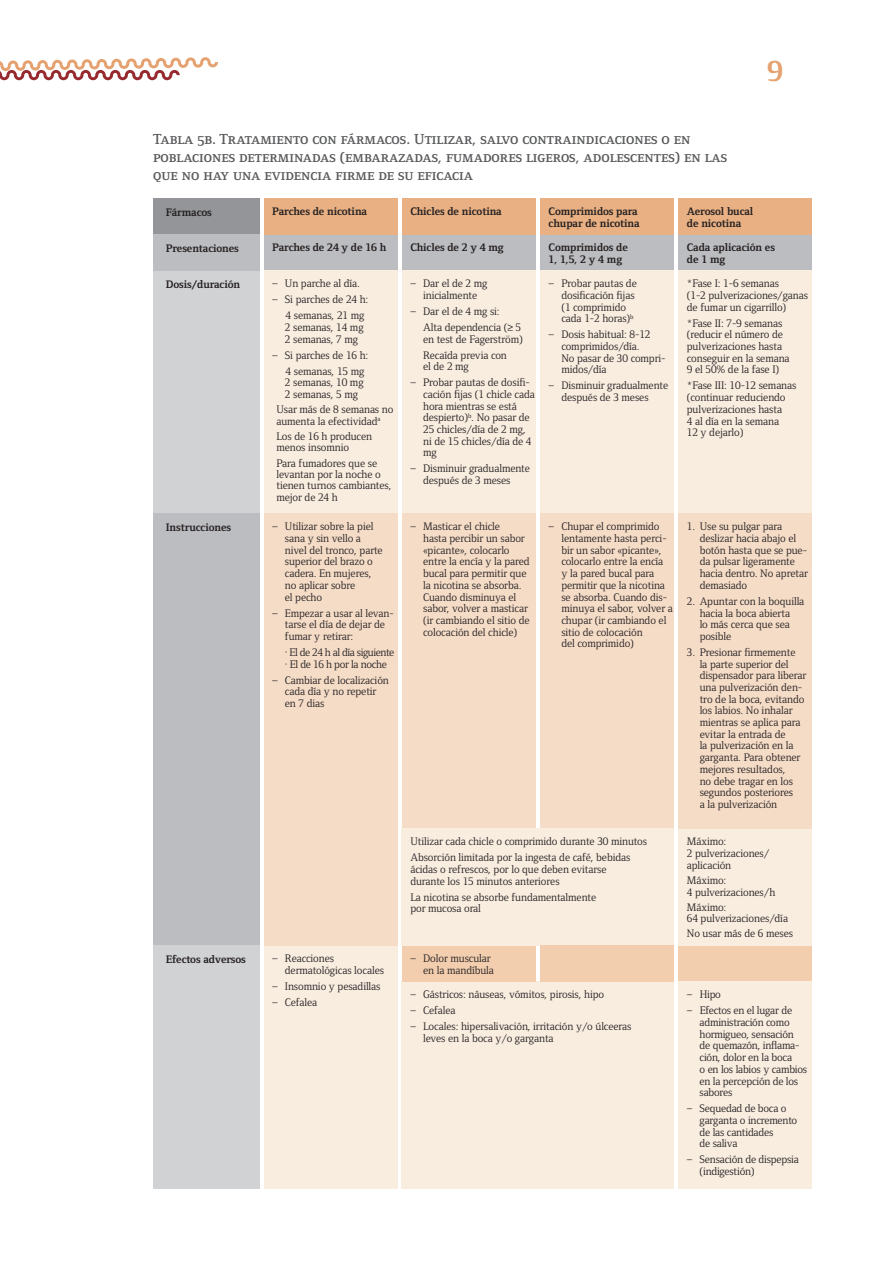
<style>
.page{position:relative;width:893px;height:1263px;background:#fff}
.page>*{position:absolute;margin:0;border:0;box-sizing:border-box;transform-origin:0 0}
.t1{font:700 30px "Foundry Form Serif";color:#e5a270}
.t2{font:15px/18px "Foundry Form Serif Demi SC";color:#57585a}
.t3{font:11.25px/11.7px "Foundry Form Serif";letter-spacing:-.01em;color:#231f20}
.t4{font:700 11.25px/11.7px "Foundry Form Serif";letter-spacing:-.01em;color:#231f20}
.t5{font:11.25px/11.7px "Foundry Form Serif";letter-spacing:-.04em;color:#231f20}
</style>
<div class="page">
<svg style="left:0;top:57px;width:218px;height:18px"></svg>
<div style="left:153px;top:270px;width:106px;height:243px;background:#d1d2d4"></div>
<div style="left:153px;top:945px;width:106px;height:243px;background:#d1d2d4"></div>
<div style="left:153px;top:513px;width:106px;height:432px;background:#bcbdc0"></div>
<div style="left:264px;top:270px;width:133px;height:243px;background:#f9ede0"></div>
<div style="left:264px;top:945px;width:133px;height:243px;background:#f9ede0"></div>
<div style="left:264px;top:513px;width:133px;height:432px;background:#f5dcc7"></div>
<div style="left:540px;top:270px;width:134px;height:243px;background:#f9ede0"></div>
<div style="left:540px;top:513px;width:134px;height:315px;background:#f5dcc7"></div>
<div style="left:402px;top:270px;width:134px;height:243px;background:#f9ede0"></div>
<div style="left:402px;top:981px;width:272px;height:207px;background:#f9ede0"></div>
<div style="left:402px;top:945px;width:134px;height:36px;background:#f2ceaf"></div>
<div style="left:678px;top:945px;width:134px;height:36px;background:#f2ceaf"></div>
<div style="left:402px;top:513px;width:134px;height:315px;background:#f5dcc7"></div>
<div style="left:153px;top:234px;width:106px;height:36px;background:#bcbdc0"></div>
<div style="left:264px;top:234px;width:133px;height:36px;background:#bcbdc0"></div>
<div style="left:540px;top:234px;width:134px;height:36px;background:#bcbdc0"></div>
<div style="left:402px;top:234px;width:134px;height:36px;background:#bcbdc0"></div>
<div style="left:678px;top:234px;width:134px;height:36px;background:#bcbdc0"></div>
<div style="left:678px;top:270px;width:134px;height:243px;background:#f9ede0"></div>
<div style="left:678px;top:981px;width:134px;height:207px;background:#f9ede0"></div>
<div style="left:402px;top:828px;width:272px;height:117px;background:#f9ede0"></div>
<div style="left:678px;top:828px;width:134px;height:117px;background:#f9ede0"></div>
<div style="left:678px;top:513px;width:134px;height:315px;background:#f5dcc7"></div>
<div style="left:153px;top:198px;width:106px;height:36px;background:#939598"></div>
<div style="left:264px;top:198px;width:133px;height:36px;background:#e8b083"></div>
<div style="left:540px;top:198px;width:134px;height:36px;background:#e8b083"></div>
<div style="left:402px;top:198px;width:134px;height:36px;background:#e8b083"></div>
<div style="left:678px;top:198px;width:134px;height:36px;background:#e8b083"></div>
<div style="left:540px;top:945px;width:134px;height:36px;background:#f2ceaf"></div>
<h1 class="t1" style="left:767px;top:54px;width:17px">9</h1>
<h2 class="t2" style="left:153px;top:130px;width:576px">Tabla 5b. Tratamiento con fármacos. Utilizar, salvo contraindicaciones o en poblaciones determinadas (embarazadas, fumadores ligeros, adolescentes) en las que no hay una evidencia firme de su eficacia</h2>
<p class="t4" style="left:166px;top:206px;width:48px">Fármacos</p>
<p class="t4" style="left:272px;top:206px;width:96px">Parches de nicotina</p>
<p class="t4" style="left:549px;top:206px;width:93px">Comprimidos para chupar de nicotina</p>
<p class="t4" style="left:410px;top:206px;width:93px">Chicles de nicotina</p>
<p class="t4" style="left:687px;top:206px;width:68px;line-height:11.2px">Aerosol bucal de nicotina</p>
<p class="t4" style="left:166px;top:242px;width:75px">Presentaciones</p>
<p class="t4" style="left:272px;top:242px;width:116px">Parches de 24 y de 16 h</p>
<p class="t4" style="left:549px;top:242px;width:81px">Comprimidos de<br>1, 1,5, 2 y 4 mg</p>
<p class="t4" style="left:410px;top:242px;width:95px">Chicles de 2 y 4 mg</p>
<p class="t4" style="left:687px;top:242px;width:90px">Cada aplicación es de 1 mg</p>
<p class="t3" style="left:687px;top:278px;width:123px">*Fase I: 1-6 semanas<br>(1-2 pulverizaciones/ganas de fumar un cigarrillo)</p>
<p class="t3" style="left:687px;top:317px;width:104px">*Fase II: 7-9 semanas (reducir el número de pulverizaciones hasta conseguir en la semana<br>9 el 50% de la fase I)</p>
<p class="t3" style="left:687px;top:380px;width:111px">*Fase III: 10-12 semanas (continuar reduciendo pulverizaciones hasta<br>4 al día en la semana<br>12 y dejarlo)</p>
<p class="t3" style="left:272px;top:278px;width:89px">– Un parche al día.</p>
<p class="t3" style="left:286px;top:292px;width:84px;line-height:15.9px;text-indent:-14px">– Si parches de 24 h:<br>4 semanas, 21 mg</p>
<p class="t3" style="left:285px;top:321px;width:80px">2 semanas, 14 mg<br>2 semanas, 7 mg</p>
<p class="t3" style="left:286px;top:347px;width:84px;line-height:15.9px;text-indent:-14px">– Si parches de 16 h:<br>4 semanas, 15 mg</p>
<p class="t3" style="left:285px;top:377px;width:80px">2 semanas, 10 mg<br>2 semanas, 5 mg</p>
<p class="t3" style="left:276px;top:404px;width:119px;line-height:11.2px">Usar más de 8 semanas no aumenta la efectividad<sup>a</sup></p>
<p class="t3" style="left:276px;top:431px;width:97px;line-height:11.2px">Los de 16 h producen menos insomnio</p>
<p class="t3" style="left:276px;top:458px;width:117px;line-height:11.2px">Para fumadores que se levantan por la noche o tienen turnos cambiantes, mejor de 24 h</p>
<p class="t3" style="left:410px;top:278px;width:79px;text-align:center">– Dar el de 2 mg inicialmente</p>
<p class="t3" style="left:423px;top:303px;width:100px;line-height:15.9px;text-indent:-13px">– Dar el de 4 mg si:<br>Alta dependencia (≥ 5</p>
<p class="t3" style="left:423px;top:331px;width:101px;line-height:15.9px">en test de Fagerström)<br>Recaída previa con</p>
<p class="t3" style="left:423px;top:361px;width:47px">el de 2 mg</p>
<p class="t3" style="left:423px;top:377px;width:113px;text-indent:-13px">– Probar pautas de dosifi&shy;cación fijas (1 chicle cada hora mientras se está despierto)<sup>b</sup>. No pasar de<br>25 chicles/día de 2 mg, ni de 15 chicles/día de 4 mg</p>
<p class="t3" style="left:423px;top:463px;width:108px;text-indent:-13px">– Disminuir gradualmente después de 3 meses</p>
<p class="t3" style="left:561px;top:278px;width:77px;text-indent:-13px">– Probar pautas de dosificación fijas (1 comprimido cada 1-2 horas)<sup>b</sup></p>
<p class="t3" style="left:561px;top:329px;width:106px;text-indent:-13px">– Dosis habitual: 8-12 comprimidos/día.<br>No pasar de 30 compri&shy;midos/día</p>
<p class="t3" style="left:561px;top:380px;width:108px;text-indent:-13px">– Disminuir gradualmente después de 3 meses</p>
<p class="t4" style="left:166px;top:278px;width:76px">Dosis/duración</p>
<p class="t4" style="left:166px;top:521px;width:67px">Instrucciones</p>
<p class="t4" style="left:166px;top:953px;width:82px">Efectos adversos</p>
<p class="t3" style="left:285px;top:521px;width:99px;text-indent:-13px">– Utilizar sobre la piel sana y sin vello a nivel del tronco, parte superior del brazo o cadera. En mujeres, no aplicar sobre<br>el pecho</p>
<p class="t3" style="left:285px;top:607px;width:110px;text-indent:-13px">– Empezar a usar al levan&shy;tarse el día de dejar de fumar y retirar:</p>
<p class="t5" style="left:285px;top:646px;width:111px">· El de 24 h al día siguiente · El de 16 h por la noche</p>
<p class="t3" style="left:285px;top:674px;width:105px;text-indent:-13px">– Cambiar de localización cada día y no repetir en 7 dias</p>
<p class="t3" style="left:285px;top:953px;width:101px;text-indent:-13px">– Reacciones dermatológicas locales</p>
<p class="t3" style="left:272px;top:980px;width:110px">– Insomnio y pesadillas</p>
<p class="t3" style="left:272px;top:996px;width:47px">– Cefalea</p>
<p class="t3" style="left:423px;top:521px;width:108px;text-indent:-13px">– Masticar el chicle<br>hasta percibir un sabor «picante», colocarlo entre la encía y la pared bucal para permitir que la nicotina se absorba.<br>Cuando disminuya el sabor, volver a masticar (ir cambiando el sitio de colocación del chicle)</p>
<p class="t3" style="left:561px;top:521px;width:113px;text-indent:-13px">– Chupar el comprimido lentamente hasta perci&shy;bir un sabor «picante», colocarlo entre la encía<br>y la pared bucal para permitir que la nicotina se absorba. Cuando dis&shy;minuya el sabor, volver a chupar (ir cambiando el sitio de colocación<br>del comprimido)</p>
<p class="t3" style="left:700px;top:521px;width:110px;text-indent:-13px">1. Use su pulgar para deslizar hacia abajo el botón hasta que se pue&shy;da pulsar ligeramente hacia dentro. No apretar demasiado</p>
<p class="t3" style="left:700px;top:595px;width:106px;text-indent:-13px">2. Apuntar con la boquilla hacia la boca abierta<br>lo más cerca que sea posible</p>
<p class="t3" style="left:700px;top:646px;width:108px;text-indent:-13px">3. Presionar firmemente<br>la parte superior del dispensador para liberar una pulverización den&shy;tro de la boca, evitando los labios. No inhalar mientras se aplica para evitar la entrada de<br>la pulverización en la garganta. Para obtener mejores resultados,<br>no debe tragar en los segundos posteriores<br>a la pulverización</p>
<p class="t3" style="left:410px;top:834px;width:238px;line-height:15.9px">Utilizar cada chicle o comprimido durante 30 minutos<br>Absorción limitada por la ingesta de café, bebidas</p>
<p class="t3" style="left:410px;top:863px;width:198px">ácidas o refrescos, por lo que deben evitarse durante los 15 minutos anteriores</p>
<p class="t3" style="left:410px;top:891px;width:187px">La nicotina se absorbe fundamentalmente por mucosa oral</p>
<p class="t3" style="left:687px;top:836px;width:84px">Máximo:<br>2 pulverizaciones/ aplicación</p>
<p class="t3" style="left:687px;top:874px;width:90px">Máximo:<br>4 pulverizaciones/h</p>
<p class="t3" style="left:687px;top:901px;width:103px">Máximo:<br>64 pulverizaciones/día</p>
<p class="t3" style="left:687px;top:928px;width:108px">No usar más de 6 meses</p>
<p class="t3" style="left:410px;top:953px;width:85px;text-align:right">– Dolor muscular en la mandíbula</p>
<p class="t3" style="left:410px;top:989px;width:195px">– Gástricos: náuseas, vómitos, pirosis, hipo</p>
<p class="t3" style="left:410px;top:1005px;width:47px">– Cefalea</p>
<p class="t3" style="left:423px;top:1021px;width:210px;text-indent:-13px">– Locales: hipersalivación, irritación y/o úlceeras leves en la boca y/o garganta</p>
<p class="t3" style="left:687px;top:989px;width:36px">– Hipo</p>
<p class="t3" style="left:700px;top:1005px;width:109px;text-indent:-13px">– Efectos en el lugar de administración como hormigueo, sensación de quemazón, inflama&shy;ción, dolor en la boca<br>o en los labios y cambios en la percepción de los sabores</p>
<p class="t3" style="left:700px;top:1103px;width:99px;text-indent:-13px">– Sequedad de boca o garganta o incremento de las cantidades<br>de saliva</p>
<p class="t3" style="left:700px;top:1154px;width:101px;text-indent:-13px">– Sensación de dispepsia (indigestión)</p>
</div>
